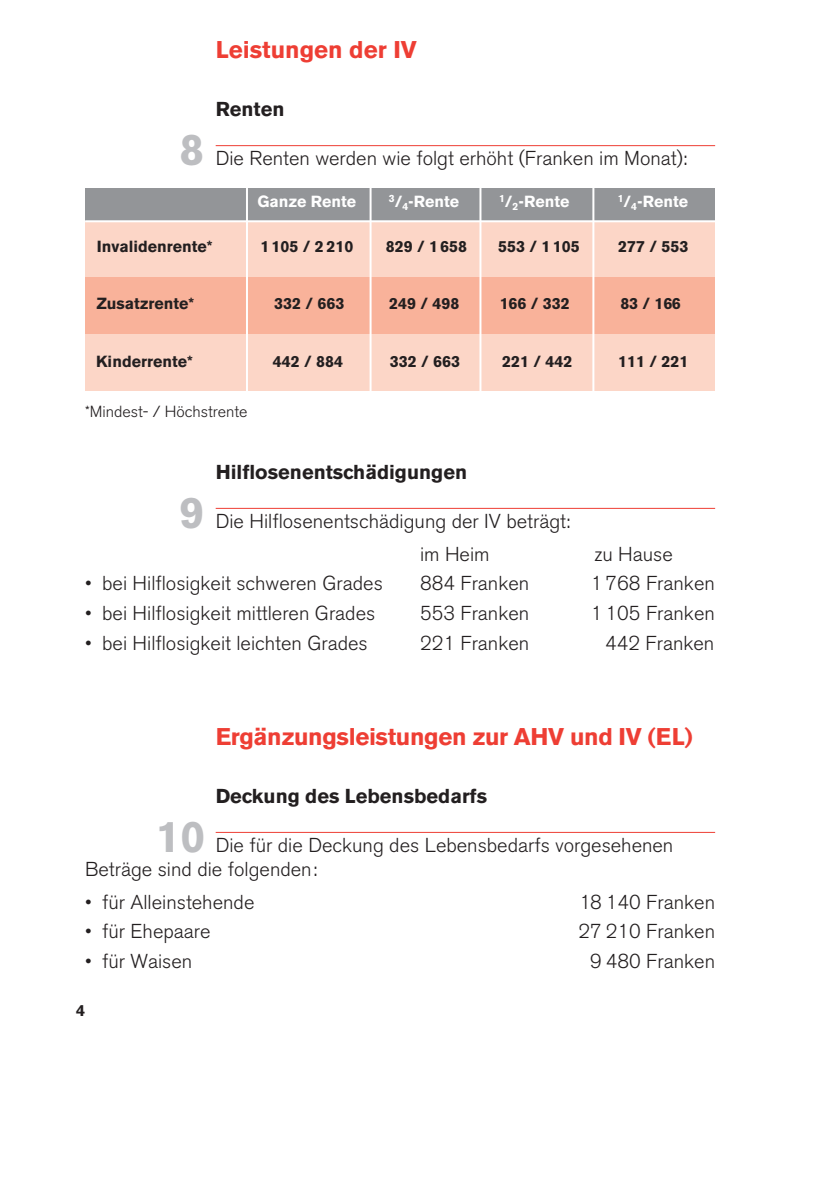
<style>
.page{position:relative;width:840px;height:1191px;background:#fff}
.page>*{position:absolute;margin:0;border:0;box-sizing:border-box;transform-origin:0 0}
.t1{font:700 44px "Akzidenz Grotesk BE";color:#bdbec1}
.t2{font:700 24px "Akzidenz Grotesk BE";letter-spacing:-.015em;color:#ee3e34}
.t3{font:300 20px/32.6px "Akzidenz Grotesk BE";color:#231f20}
.t4{font:700 20px "Akzidenz Grotesk BE";color:#231f20}
.t5{font:700 16px "Akzidenz Grotesk BE";color:#231f20}
.t6{font:700 16px "Akzidenz Grotesk BE";color:#fff}
.t7{font:300 16px "Akzidenz Grotesk BE";color:#231f20}
</style>
<div class="page">
<hr style="left:215px;top:145px;width:499px;height:1px;background:#ee3e34">
<hr style="left:215px;top:508px;width:499px;height:1px;background:#ee3e34">
<hr style="left:215px;top:832px;width:499px;height:1px;background:#ee3e34">
<div style="left:85px;top:188px;width:629px;height:33px;background:#939598"></div>
<div style="left:85px;top:221px;width:629px;height:56px;background:#fcd6c7"></div>
<div style="left:85px;top:277px;width:629px;height:57px;background:#f9b29a"></div>
<div style="left:85px;top:334px;width:629px;height:57px;background:#fcd6c7"></div>
<hr style="left:246px;top:188px;width:2px;height:207px;background:#fff">
<hr style="left:369px;top:188px;width:2px;height:207px;background:#fff">
<hr style="left:479px;top:188px;width:2px;height:211px;background:#fff">
<hr style="left:592px;top:188px;width:2px;height:205px;background:#fff">
<hr style="left:85px;top:220px;width:629px;height:2px;background:#fff">
<h1 class="t1" style="left:179px;top:134px;width:26px">8</h1>
<p class="t2" style="left:215px;top:41px;width:202px">Leistungen der IV</p>
<p class="t4" style="left:215px;top:102px;width:70px">Renten</p>
<p class="t3" style="left:215px;top:145px;width:473px">Die Renten werden wie folgt erhöht (Franken im Monat):</p>
<p class="t6" style="left:257px;top:196px;width:100px">Ganze Rente</p>
<p class="t6" style="left:389px;top:196px;width:72px"><sup>3</sup>/<sub>4</sub>-Rente</p>
<p class="t6" style="left:499px;top:196px;width:72px"><sup>1</sup>/<sub>2</sub>-Rente</p>
<p class="t6" style="left:617px;top:196px;width:72px"><sup>1</sup>/<sub>4</sub>-Rente</p>
<p class="t5" style="left:97px;top:241px;width:117px">Invalidenrente*</p>
<p class="t5" style="left:260px;top:241px;width:94px">1105 / 2 210</p>
<p class="t5" style="left:385px;top:241px;width:83px">829 / 1658</p>
<p class="t5" style="left:498px;top:241px;width:83px">553 / 1 105</p>
<p class="t5" style="left:617px;top:241px;width:72px">277 / 553</p>
<p class="t5" style="left:97px;top:297px;width:99px">Zusatzrente*</p>
<p class="t5" style="left:274px;top:297px;width:72px">332 / 663</p>
<p class="t5" style="left:389px;top:297px;width:72px">249 / 498</p>
<p class="t5" style="left:499px;top:297px;width:71px">166 / 332</p>
<p class="t5" style="left:620px;top:297px;width:62px">83 / 166</p>
<p class="t5" style="left:96px;top:355px;width:98px">Kinderrente*</p>
<p class="t5" style="left:273px;top:355px;width:72px">442 / 884</p>
<p class="t5" style="left:389px;top:355px;width:72px">332 / 663</p>
<p class="t5" style="left:502px;top:355px;width:72px">221 / 442</p>
<p class="t5" style="left:617px;top:355px;width:72px">111 / 221</p>
<p class="t7" style="left:85px;top:405px;width:164px">*Mindest- / Höchstrente</p>
<h1 class="t1" style="left:179px;top:497px;width:26px">9</h1>
<p class="t4" style="left:215px;top:464px;width:253px">Hilflosenentschädigungen</p>
<p class="t3" style="left:420px;top:507px;width:152px;text-indent:-204px">Die Hilflosenentschädigung der IV beträgt: im Heim</p>
<p class="t3" style="left:594px;top:540px;width:80px">zu Hause</p>
<p class="t3" style="left:85px;top:569px;width:299px">• bei Hilflosigkeit schweren Grades</p>
<p class="t3" style="left:420px;top:569px;width:111px">884 Franken</p>
<p class="t3" style="left:590px;top:569px;width:125px">1 768 Franken</p>
<p class="t3" style="left:85px;top:599px;width:291px">• bei Hilflosigkeit mittleren Grades</p>
<p class="t3" style="left:420px;top:599px;width:111px">553 Franken</p>
<p class="t3" style="left:590px;top:599px;width:125px">1 105 Franken</p>
<p class="t3" style="left:85px;top:629px;width:284px">• bei Hilflosigkeit leichten Grades</p>
<p class="t3" style="left:420px;top:629px;width:111px">221 Franken</p>
<p class="t3" style="left:604px;top:629px;width:111px">442 Franken</p>
<p class="t2" style="left:215px;top:727px;width:478px">Ergänzungsleistungen zur AHV und IV (EL)</p>
<p class="t4" style="left:215px;top:788px;width:273px">Deckung des Lebensbedarfs</p>
<p class="t3" style="left:85px;top:835px;width:589px;line-height:24px;text-indent:130px">Die für die Deckung des Lebensbedarfs vorgesehenen<br>Beträge sind die folgenden:</p>
<p class="t3" style="left:85px;top:888px;width:171px">• für Alleinstehende</p>
<p class="t3" style="left:579px;top:888px;width:137px">18 140 Franken</p>
<p class="t3" style="left:85px;top:917px;width:127px">• für Ehepaare</p>
<p class="t3" style="left:578px;top:917px;width:138px">27 210 Franken</p>
<p class="t3" style="left:85px;top:947px;width:109px">• für Waisen</p>
<p class="t3" style="left:590px;top:947px;width:126px">9 480 Franken</p>
<h1 class="t1" style="left:156px;top:821px;width:51px">10</h1>
<p class="t5" style="left:76px;top:1005px;width:10px">4</p>
</div>
